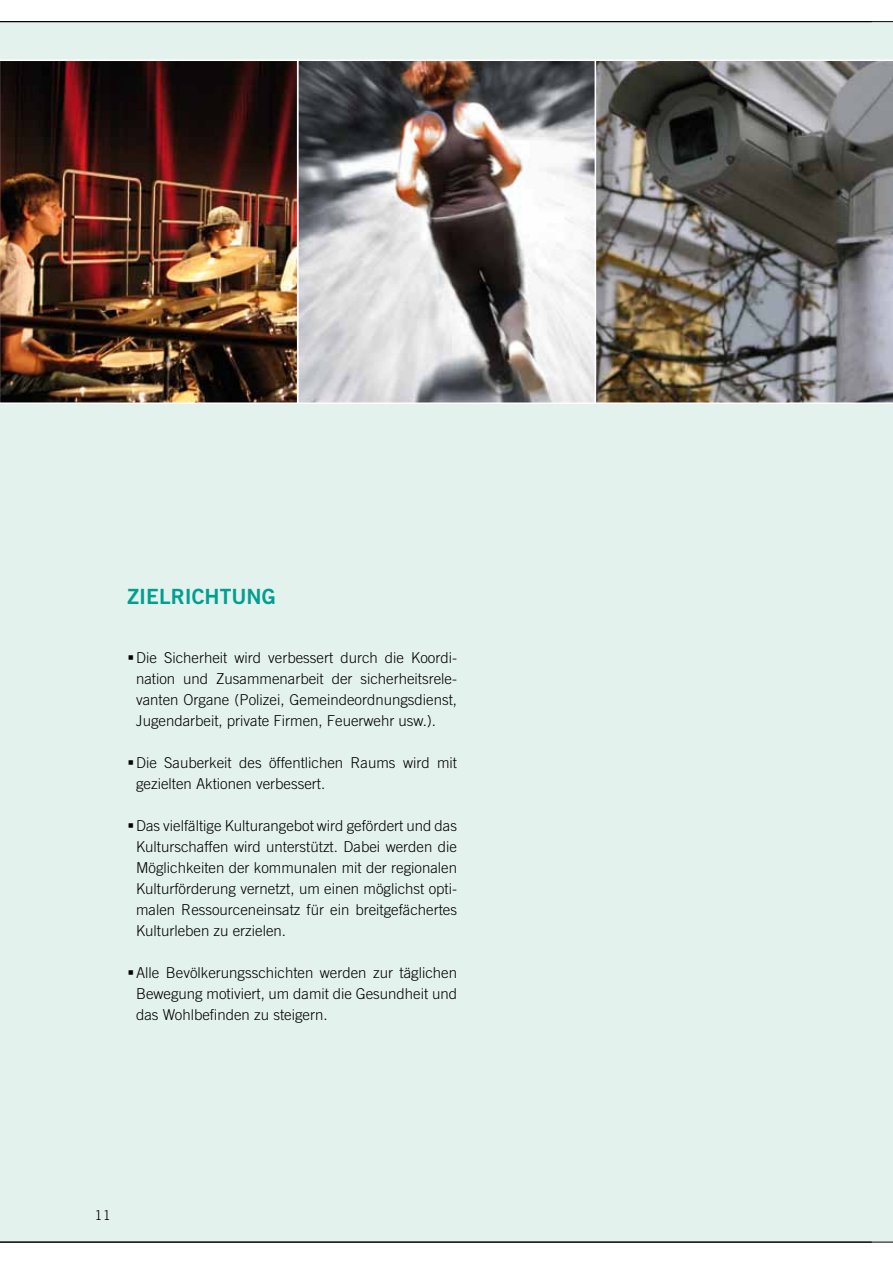
<style>
.page{position:relative;width:893px;height:1263px;background:#fff}
.page>*{position:absolute;margin:0;border:0;box-sizing:border-box;transform-origin:0 0}
.t1{font:21px "Trade Gothic Bold Two";color:#009f8f}
.t2{font:300 15px/21px "Trade Gothic";color:#000;text-align:justify}
.t3{font:300 13.5px "Trade Gothic";color:#000}
</style>
<div class="page">
<div style="left:0;top:21px;width:893px;height:1221px;background:#e4f2ee"></div>
<hr style="left:0;top:1242px;width:893px;height:1px;background:#000">
<hr style="left:0;top:21px;width:893px;height:1px;background:#000">
<img style="left:597px;top:59px;width:296px;height:345px">
<img style="left:299px;top:59px;width:298px;height:345px">
<img style="left:0;top:59px;width:299px;height:345px">
<h1 class="t1" style="left:128px;top:583px;width:23px">ZIELRI</h1>
<h1 class="t1" style="left:192px;top:583px;width:43px">CHTUNG</h1>
<p class="t2" style="left:136px;top:647px;width:323px">Die Sicherheit wird verbessert durch die Koordi&shy;nation und Zusammenarbeit der sicherheitsrele&shy;vanten Organe (Polizei, Gemeindeordnungsdienst, Jugendarbeit, private Firmen, Feuerwehr usw.).</p>
<p class="t2" style="left:136px;top:752px;width:322px">Die Sauberkeit des öffentlichen Raums wird mit gezielten Aktionen verbessert.</p>
<p class="t2" style="left:136px;top:815px;width:323px">Das vielfältige Kulturangebot wird gefördert und das Kulturschaffen wird unterstützt. Dabei werden die Möglichkeiten der kommunalen mit der regionalen Kulturförderung vernetzt, um einen möglichst opti&shy;malen Ressourceneinsatz für ein breitgefächertes Kulturleben zu erzielen.</p>
<p class="t2" style="left:136px;top:962px;width:322px">Alle Bevölkerungsschichten werden zur täglichen Bewegung motiviert, um damit die Gesundheit und das Wohlbefinden zu steigern.</p>
<p class="t3" style="left:95px;top:1208px;width:17px">11</p>
</div>
